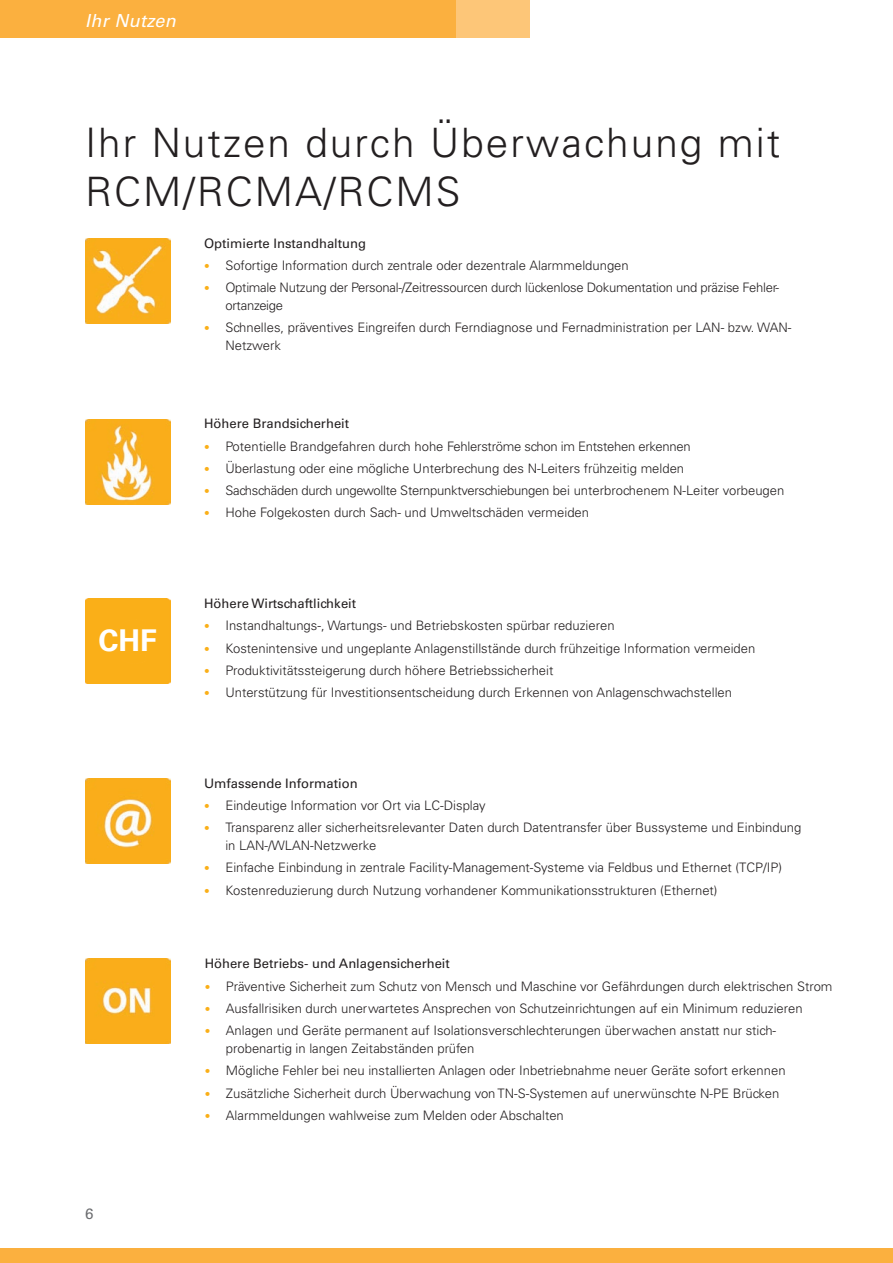
<style>
.page{position:relative;width:893px;height:1263px;background:#fff}
.page>*{position:absolute;margin:0;border:0;box-sizing:border-box;transform-origin:0 0}
.t1{font:300 40.5px/48.6px "Univers LT Std";letter-spacing:.05em;color:#231f20}
.t2{font:700 30px "Univers LT Std";color:#fff}
.t3{font:italic 18px "Univers LT Std";letter-spacing:.02em;color:#fff}
.t4{font:15px "Univers LT Std";color:#6c6d70}
.t5{font:300 13.05px/18px "Univers LT Std";color:#231f20}
.t6{font:300 13.05px/18px "Univers LT Std";letter-spacing:-.02em;color:#231f20}
.t7{font:13.05px "Univers LT Std";color:#231f20}
.s1{font-size:11.25px;color:#faaf18}
</style>
<div class="page">
<div style="left:0;top:1248px;width:893px;height:15px;background:#fbb03f"></div>
<div style="left:0;top:0;width:456px;height:37px;background:#fbb03f"></div>
<div style="left:456px;top:0;width:73px;height:37px;background:#fdc678"></div>
<img style="left:85px;top:419px;width:85px;height:85px">
<div style="left:85px;top:598px;width:85px;height:86px;background:#faaf18"></div>
<img style="left:85px;top:778px;width:85px;height:85px">
<img style="left:85px;top:238px;width:85px;height:85px">
<img style="left:85px;top:959px;width:85px;height:85px">
<h3 class="t3" style="left:85px;top:10px;width:92px">Ihr Nutzen</h3>
<h1 class="t1" style="left:85px;top:118px;width:697px">Ihr Nutzen durch Überwachung mit<br>RCM/RCMA/RCMS</h1>
<p class="t7" style="left:204px;top:235px;width:164px">Optimierte Instandhaltung</p>
<p class="t5" style="left:204px;top:256px;width:426px"><span class="s1">•</span> Sofortige Information durch zentrale oder dezentrale Alarmmel dungen</p>
<p class="t6" style="left:225px;top:278px;width:555px;text-indent:-21px"><span class="s1">•</span> Optimale Nutzung der Personal-/Zeit ressourcen durch lückenlose Dokumentation und präzise Fehler&shy;ortanzeige</p>
<p class="t5" style="left:225px;top:319px;width:568px;text-indent:-21px"><span class="s1">•</span> Schnelles, präventives Eingreifen durch Ferndiagnose und Fern administration per LAN- bzw. WAN-<br>Netzwerk</p>
<h2 class="t2" style="left:98px;top:623px;width:60px">CHF</h2>
<p class="t4" style="left:85px;top:1205px;width:10px">6</p>
<p class="t7" style="left:204px;top:416px;width:147px">Höhere Brandsicherheit</p>
<p class="t6" style="left:204px;top:437px;width:488px"><span class="s1">•</span> Potentielle Brandgefahren durch hohe Fehlerströme schon im Entstehen erkennen</p>
<p class="t5" style="left:204px;top:459px;width:482px"><span class="s1">•</span> Überlastung oder eine mögliche Unter brechung des N-Leiters frühzeitig melden</p>
<p class="t6" style="left:204px;top:481px;width:582px"><span class="s1">•</span> Sachschäden durch ungewollte Sternpunkt verschiebungen bei unterbrochenem N-Leiter vorbeugen</p>
<p class="t5" style="left:204px;top:504px;width:386px"><span class="s1">•</span> Hohe Folgekosten durch Sach- und Umweltschäden vermeiden</p>
<p class="t7" style="left:204px;top:596px;width:154px">Höhere Wirtschaftlichkeit</p>
<p class="t5" style="left:204px;top:617px;width:412px"><span class="s1">•</span> Instandhaltungs-, Wartungs- und Betriebs kosten spürbar reduzieren</p>
<p class="t5" style="left:204px;top:639px;width:553px"><span class="s1">•</span> Kostenintensive und ungeplante Anlagen stillstände durch früh zeitige Information vermeiden</p>
<p class="t5" style="left:204px;top:661px;width:351px"><span class="s1">•</span> Produktivitätssteigerung durch höhere Betriebssicherheit</p>
<p class="t5" style="left:204px;top:683px;width:529px"><span class="s1">•</span> Unterstützung für Investitions entscheidung durch Erkennen von Anlagenschwach stellen</p>
<p class="t7" style="left:204px;top:775px;width:155px">Umfassende Information</p>
<p class="t5" style="left:204px;top:796px;width:283px"><span class="s1">•</span> Eindeutige Information vor Ort via LC-Display</p>
<p class="t5" style="left:225px;top:818px;width:578px;text-indent:-21px"><span class="s1">•</span> Transparenz aller sicherheitsrele vanter Daten durch Daten trans fer über Bussysteme und Einbin dung in LAN-/WLAN-Netz werke</p>
<p class="t5" style="left:204px;top:859px;width:579px"><span class="s1">•</span> Einfache Einbindung in zentrale Facility-Management-Systeme via Feldbus und Ethernet (TCP/IP)</p>
<p class="t5" style="left:204px;top:881px;width:515px"><span class="s1">•</span> Kostenreduzierung durch Nut zung vorhandener Kommuni ka tionsstrukturen (Ethernet)</p>
<p class="t7" style="left:205px;top:956px;width:247px">Höhere Betriebs- und Anlagensicherheit</p>
<p class="t5" style="left:205px;top:977px;width:629px"><span class="s1">•</span> Präventive Sicherheit zum Schutz von Mensch und Maschine vor Gefähr dungen durch elektrischen Strom</p>
<p class="t5" style="left:205px;top:999px;width:599px"><span class="s1">•</span> Ausfallrisiken durch unerwartetes Ansprechen von Schutzein rich tungen auf ein Mini mum reduzieren</p>
<p class="t5" style="left:226px;top:1021px;width:552px;text-indent:-21px"><span class="s1">•</span> Anlagen und Geräte per manent auf Isolationsverschlechterungen überwachen an statt nur stich&shy;proben artig in langen Zeitabständen prüfen</p>
<p class="t5" style="left:205px;top:1062px;width:582px"><span class="s1">•</span> Mögliche Fehler bei neu installierten Anlagen oder Inbetrieb nahme neuer Geräte sofort erkennen</p>
<p class="t5" style="left:205px;top:1084px;width:576px"><span class="s1">•</span> Zusätzliche Sicherheit durch Über wachung von TN-S-Sys temen auf unerwünschte N-PE Brücken</p>
<p class="t5" style="left:205px;top:1106px;width:361px"><span class="s1">•</span> Alarmmeldungen wahlweise zum Melden oder Abschalten</p>
</div>
